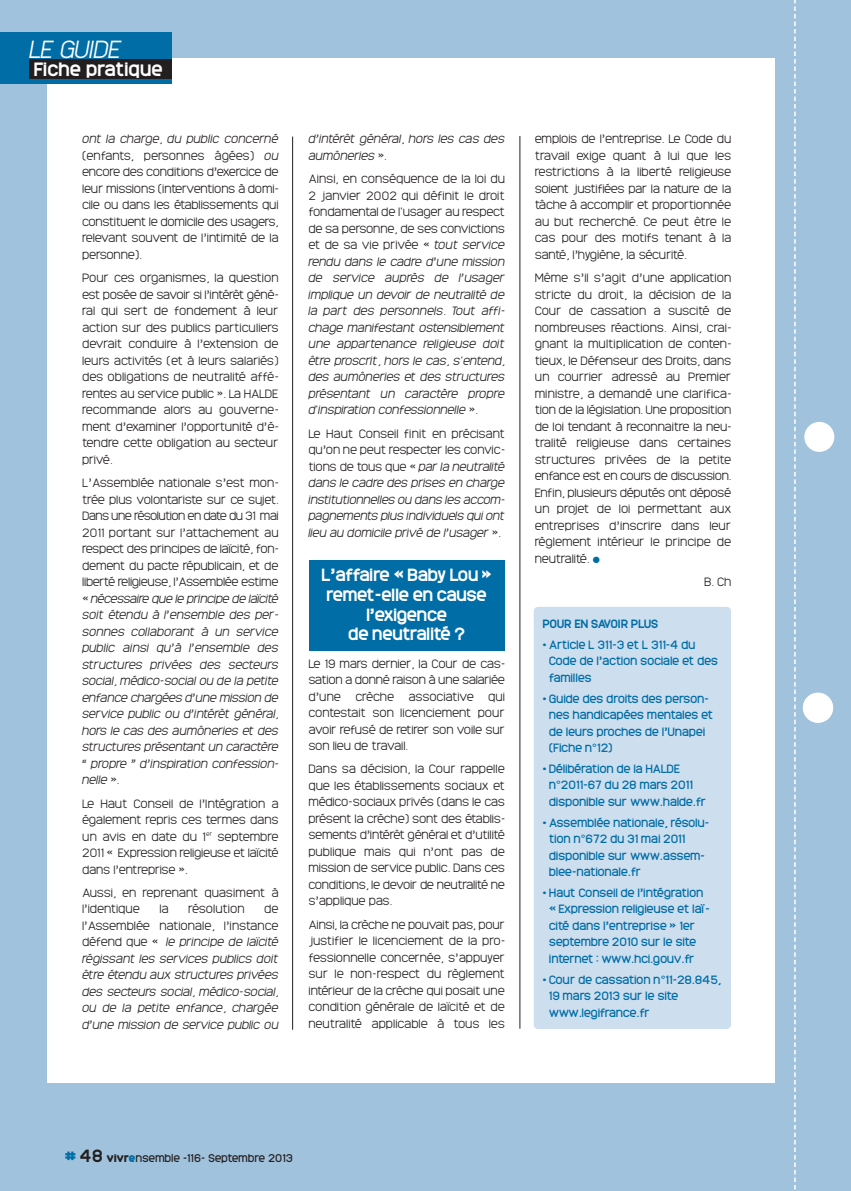
<style>
.page{position:relative;width:851px;height:1191px;background:#fff}
.page>*{position:absolute;margin:0;border:0;box-sizing:border-box;transform-origin:0 0}
.t1{font:italic 300 23.1px "Monark";letter-spacing:-.03em;color:#fff}
.t2{font:700 18px "Monark";letter-spacing:-.03em;color:#fff}
.t3{font:700 16.5px/19.5px "Monark";letter-spacing:-.06em;color:#fff;text-align:center}
.t4{font:300 11.25px/16.5px "Monark";letter-spacing:-.02em;color:#231f20;text-align:justify}
.t5{font:italic 300 11.25px/16.5px "Monark";letter-spacing:-.015em;color:#231f20;text-align:justify}
.t6{font:11.25px/16.5px "Monark";letter-spacing:-.035em;color:#006da6}
.t7{font:700 11.25px "Monark";letter-spacing:-.055em;color:#006da6}
.t8{font:10.5px "Monark";letter-spacing:-.03em;color:#231f20}
.s1{font-style:italic}
.s2{font-style:normal}
.s3{color:#006da6}
.s4{font-weight:700;font-size:16.5px;color:#006da6}
.s5{font-weight:700;font-size:16.5px}
.s6{font-weight:900}
.s7{font-weight:900;color:#006da6}
</style>
<div class="page">
<div style="left:0;top:0;width:850px;height:1191px;background:#a1c2dd"></div>
<div style="left:804px;top:422px;width:30px;height:30px;background:#fff;border-radius:50%"></div>
<div style="left:47px;top:58px;width:727px;height:1024px;background:#fff"></div>
<svg style="left:802px;top:692px;width:30px;height:30px"></svg>
<svg style="left:794px;top:0;width:1px;height:1190px"></svg>
<div style="left:309px;top:560px;width:195px;height:91px;background:#006da6"></div>
<div style="left:533px;top:607px;width:197px;height:422px;background:#cddeee;border-radius:4px"></div>
<hr style="left:292px;top:137px;width:1px;height:892px;background:#231f20">
<hr style="left:519px;top:136px;width:1px;height:892px;background:#231f20">
<div style="left:803px;top:692px;width:30px;height:30px;background:#fff;border-radius:50%"></div>
<div style="left:0;top:32px;width:172px;height:51px;background:#006da6"></div>
<div style="left:29px;top:59px;width:143px;height:19px;background:#231f20"></div>
<h1 class="t1" style="left:29px;top:40px;width:94px">LE GUIDE</h1>
<h2 class="t2" style="left:33px;top:63px;width:131px">Fiche pratique</h2>
<p class="t4" style="left:82px;top:131px;width:198px"><span class="s1">ont la charge, du public concerné </span>(enfants, personnes âgées) <span class="s1">ou </span>encore des conditions d’exercice de leur missions (interventions à domi&shy;cile ou dans les établissements qui constituent le domicile des usagers, relevant souvent de l’intimité de la personne).</p>
<p class="t4" style="left:82px;top:270px;width:198px">Pour ces organismes, la question est posée de savoir si l’intérêt géné&shy;ral qui sert de fondement à leur action sur des publics particuliers devrait conduire à l’extension de leurs activités (et à leurs salariés) des obligations de neutralité affé&shy;rentes au service public ». La HALDE recommande alors au gouverne&shy;ment d’examiner l’opportunité d’é&shy;tendre cette obligation au secteur privé.</p>
<p class="t5" style="left:82px;top:475px;width:198px"><span class="s2">L’Assemblée nationale s’est mon&shy;trée plus volontariste sur ce sujet.<br>Dans une résolution en date du 31 mai 2011 portant sur l’attachement au respect des principes de laïcité, fon&shy;dement du pacte républicain, et de liberté religieuse, l’Assemblée estime «</span> nécessaire que le principe de laïcité soit étendu à l’ensemble des per&shy;sonnes collaborant à un service public ainsi qu’à l’ensemble des structures privées des secteurs social, médico-social ou de la petite enfance chargées d’une mission de service public ou d’intérêt général, hors le cas des aumôneries et des structures présentant un caractère “ propre ” d’inspiration confession&shy;nelle <span class="s2">».</span></p>
<p class="t4" style="left:82px;top:795px;width:198px">Le Haut Conseil de l’Intégration a également repris ces termes dans un avis en date du 1<sup>er</sup> septembre 2011 « Expression religieuse et laïcité dans l’entreprise ».</p>
<p class="t4" style="left:82px;top:885px;width:198px">Aussi, en reprenant quasiment à l’identique</p>
<p class="t4" style="left:159px;top:901px;width:11px">la</p>
<p class="t4" style="left:188px;top:901px;width:58px">résolution</p>
<p class="t5" style="left:82px;top:901px;width:198px;text-indent:182px"><span class="s2">de l’Assemblée nationale, l’instance défend que «</span> le principe de laïcité régissant les services publics doit être étendu aux structures privées des secteurs social, médico-social, ou de la petite enfance, chargée d’une mission de service public ou</p>
<p class="t5" style="left:308px;top:131px;width:198px">d’intérêt général, hors les cas des aumôneries <span class="s2">».</span></p>
<p class="t5" style="left:308px;top:171px;width:198px"><span class="s2">Ainsi, en conséquence de la loi du 2 janvier 2002 qui définit le droit fondamental de l'usager au respect de sa personne, de ses convictions et de sa vie privée «</span> tout service rendu dans le cadre d’une mission de service auprès de l’usager implique un devoir de neutralité de la part des personnels. Tout affi&shy;chage manifestant ostensiblement une appartenance religieuse doit être proscrit, hors le cas, s'entend, des aumôneries et des structures présentant un caractère propre d'inspiration confessionnelle <span class="s2">».</span></p>
<p class="t5" style="left:308px;top:426px;width:198px"><span class="s2">Le Haut Conseil finit en précisant qu’on ne peut respecter les convic&shy;tions de tous que «</span> par la neutralité dans le cadre des prises en charge institutionnelles ou dans les accom&shy;pagnements plus individuels qui ont lieu au domicile privé de l’usager <span class="s2">».</span></p>
<p class="t4" style="left:534px;top:131px;width:198px">emplois de l’entreprise. Le Code du travail exige quant à lui que les restrictions à la liberté religieuse soient justifiées par la nature de la tâche à accomplir et proportionnée au but recherché. Ce peut être le cas pour des motifs tenant à la santé, l’hygiène, la sécurité.</p>
<p class="t4" style="left:534px;top:270px;width:198px">Même s’il s’agit d’une application stricte du droit, la décision de la Cour de cassation a suscité de nombreuses réactions. Ainsi, crai&shy;gnant la multiplication de conten&shy;tieux, le Défenseur des Droits, dans un courrier adressé au Premier ministre, a demandé une clarifica&shy;tion de la législation. Une proposition de loi tendant à reconnaitre la neu&shy;tralité religieuse dans certaines structures privées de la petite enfance est en cours de discussion.<br>Enfin, plusieurs députés ont déposé un projet de loi permettant aux entreprises d’inscrire dans leur règlement intérieur le principe de neutralité. <span class="s3">●</span></p>
<h3 class="t3" style="left:321px;top:566px;width:173px">L’affaire « Baby Lou »</h3>
<p class="t4" style="left:704px;top:574px;width:29px">B. Ch</p>
<h3 class="t3" style="left:326px;top:586px;width:162px">remet-elle en cause l’exigence<br>de neutralité ?</h3>
<p class="t7" style="left:542px;top:619px;width:118px">POUR EN SAVOIR PLUS</p>
<p class="t6" style="left:548px;top:637px;width:171px;text-indent:-6px">• Article L 311-3 et L 311-4 du<br>Code de l’action sociale et des familles</p>
<p class="t6" style="left:548px;top:690px;width:166px;text-indent:-6px">• Guide des droits des person&shy;nes handicapées mentales et de leurs proches de l’Unapei (Fiche n°12)</p>
<p class="t6" style="left:548px;top:761px;width:159px;text-indent:-6px">• Délibération de la HALDE n°2011-67 du 28 mars 2011 disponible sur www.halde.fr</p>
<p class="t6" style="left:548px;top:814px;width:162px;text-indent:-6px">• Assemblée nationale, résolu&shy;tion n°672 du 31 mai 2011 disponible sur www.assem&shy;blee-nationale.fr</p>
<p class="t6" style="left:548px;top:885px;width:162px;text-indent:-6px">• Haut Conseil de l’intégration « Expression religieuse et laï&shy;cité dans l’entreprise » 1er septembre 2010 sur le site internet : www.hci.gouv.fr</p>
<p class="t6" style="left:548px;top:971px;width:174px;text-indent:-6px">• Cour de cassation n°11-28.845,<br>19 mars 2013 sur le site www.legifrance.fr</p>
<p class="t4" style="left:308px;top:655px;width:198px">Le 19 mars dernier, la Cour de cas&shy;sation a donné raison à une salariée d’une</p>
<p class="t4" style="left:355px;top:688px;width:40px">crèche</p>
<p class="t4" style="left:408px;top:688px;width:67px">associative</p>
<p class="t4" style="left:308px;top:688px;width:198px;text-indent:180px">qui contestait son licenciement pour avoir refusé de retirer son voile sur son lieu de travail.</p>
<p class="t4" style="left:308px;top:761px;width:198px">Dans sa décision, la Cour rappelle que les établissements sociaux et médico-sociaux privés (dans le cas présent la crèche) sont des établis&shy;sements d’intérêt général et d’utilité publique mais qui n’ont pas de mission de service public. Dans ces conditions, le devoir de neutralité ne s’applique pas.</p>
<p class="t4" style="left:308px;top:917px;width:198px">Ainsi, la crèche ne pouvait pas, pour justifier le licenciement de la pro&shy;fessionnelle concernée, s’appuyer sur le non-respect du règlement intérieur de la crèche qui posait une condition générale de laïcité et de neutralité applicable à tous les</p>
<p class="t8" style="left:65px;top:1154px;width:230px"><span class="s4">#</span> <span class="s5">48</span> <span class="s6">VIVR</span><span class="s7">E</span>nsemble -116- Septembre 2013</p>
</div>
